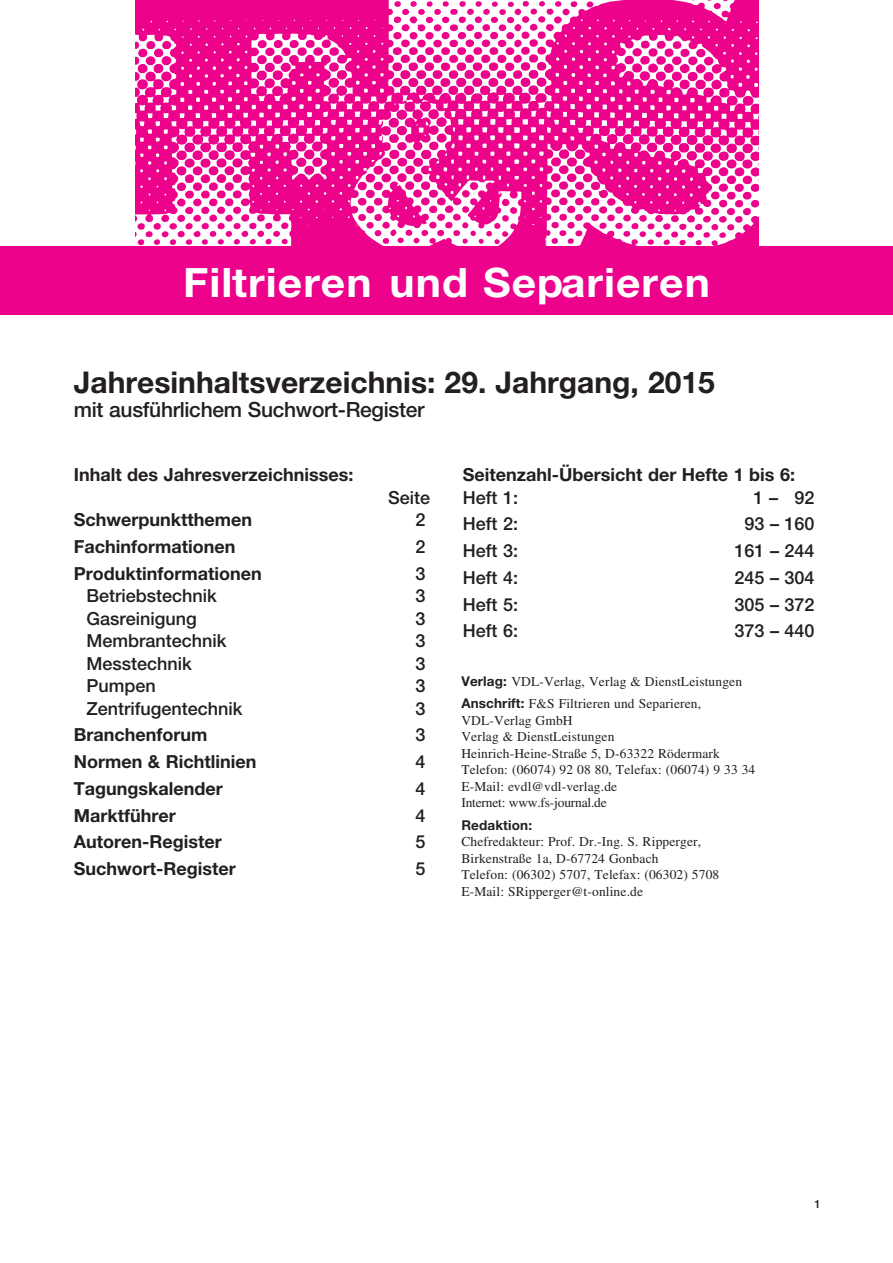
<style>
.page{position:relative;width:893px;height:1263px;background:#fff}
.page>*{position:absolute;margin:0;border:0;box-sizing:border-box;transform-origin:0 0}
.t1{font:700 40.5px "Helvetica Neue LT Std";letter-spacing:.025em;color:#fff;scale:1.05 1}
.t2{font:700 30px "Helvetica Neue LT Std";color:#231f20}
.t3{font:500 21px "Helvetica Neue LT Std";letter-spacing:-.015em;color:#231f20}
.t4{font:700 18px "Helvetica Neue LT Std";color:#231f20}
.t5{font:500 18px "Helvetica Neue LT Std";color:#231f20}
.t6{font:13.5px/16.5px "Times";letter-spacing:.01em;color:#231f20}
.t7{font:700 13.5px "Helvetica Neue LT Std";letter-spacing:.01em;color:#231f20}
.t8{font:500 11.25px "Helvetica Neue LT Std";color:#231f20}
.s1{font-family:"Helvetica Neue LT Std";font-weight:700}
</style>
<div class="page">
<img style="left:135px;top:0;width:624px;height:246px">
<div style="left:0;top:246px;width:893px;height:68px;background:#ed028c"></div>
<h1 class="t1" style="left:183px;top:258px;width:503px">Filtrieren und Separieren</h1>
<h2 class="t2" style="left:74px;top:364px;width:642px">Jahresinhaltsverzeichnis: 29. Jahrgang, 2015</h2>
<h3 class="t3" style="left:74px;top:397px;width:352px">mit ausführlichem Suchwort-Register</h3>
<h3 class="t4" style="left:74px;top:464px;width:281px">Inhalt des Jahresverzeichnisses:</h3>
<h3 class="t5" style="left:388px;top:486px;width:44px">Seite</h3>
<h3 class="t4" style="left:74px;top:509px;width:180px">Schwerpunktthemen</h3>
<h3 class="t5" style="left:415px;top:509px;width:12px">2</h3>
<h3 class="t4" style="left:74px;top:535px;width:163px">Fachinformationen</h3>
<h3 class="t5" style="left:415px;top:536px;width:12px">2</h3>
<h3 class="t4" style="left:74px;top:562px;width:189px">Produktinformationen</h3>
<h3 class="t5" style="left:415px;top:562px;width:12px">3</h3>
<h3 class="t5" style="left:87px;top:585px;width:132px">Betriebstechnik</h3>
<h3 class="t5" style="left:415px;top:585px;width:12px">3</h3>
<h3 class="t5" style="left:87px;top:607px;width:112px">Gasreinigung</h3>
<h3 class="t5" style="left:415px;top:607px;width:12px">3</h3>
<h3 class="t5" style="left:87px;top:630px;width:142px">Membrantechnik</h3>
<h3 class="t5" style="left:415px;top:630px;width:12px">3</h3>
<h3 class="t5" style="left:87px;top:652px;width:107px">Messtechnik</h3>
<h3 class="t5" style="left:415px;top:652px;width:12px">3</h3>
<h3 class="t5" style="left:87px;top:675px;width:71px">Pumpen</h3>
<h3 class="t5" style="left:415px;top:675px;width:12px">3</h3>
<h3 class="t5" style="left:87px;top:697px;width:158px">Zentrifugentechnik</h3>
<h3 class="t5" style="left:415px;top:697px;width:12px">3</h3>
<h3 class="t4" style="left:74px;top:724px;width:135px">Branchenforum</h3>
<h3 class="t5" style="left:415px;top:724px;width:12px">3</h3>
<h3 class="t4" style="left:74px;top:751px;width:184px">Normen &amp; Richtlinien</h3>
<h3 class="t5" style="left:415px;top:751px;width:12px">4</h3>
<h3 class="t4" style="left:74px;top:777px;width:150px">Tagungskalender</h3>
<h3 class="t5" style="left:415px;top:778px;width:12px">4</h3>
<h3 class="t4" style="left:74px;top:804px;width:104px">Marktführer</h3>
<h3 class="t5" style="left:415px;top:804px;width:12px">4</h3>
<h3 class="t4" style="left:74px;top:831px;width:149px">Autoren-Register</h3>
<h3 class="t5" style="left:415px;top:831px;width:12px">5</h3>
<h3 class="t4" style="left:74px;top:858px;width:163px">Suchwort-Register</h3>
<h3 class="t5" style="left:415px;top:858px;width:12px">5</h3>
<h3 class="t4" style="left:463px;top:464px;width:334px">Seitenzahl-Übersicht der Hefte 1 bis 6:</h3>
<h3 class="t5" style="left:463px;top:486px;width:57px">Heft 1:</h3>
<h3 class="t5" style="left:754px;top:486px;width:63px">1 – 92</h3>
<h3 class="t5" style="left:463px;top:513px;width:57px">Heft 2:</h3>
<h3 class="t5" style="left:745px;top:513px;width:72px">93 – 160</h3>
<h3 class="t5" style="left:463px;top:540px;width:57px">Heft 3:</h3>
<h3 class="t5" style="left:734px;top:540px;width:82px">161 – 244</h3>
<h3 class="t5" style="left:463px;top:567px;width:57px">Heft 4:</h3>
<h3 class="t5" style="left:734px;top:567px;width:82px">245 – 304</h3>
<h3 class="t5" style="left:463px;top:593px;width:57px">Heft 5:</h3>
<h3 class="t5" style="left:734px;top:593px;width:82px">305 – 372</h3>
<h3 class="t5" style="left:463px;top:620px;width:57px">Heft 6:</h3>
<h3 class="t5" style="left:734px;top:620px;width:82px">373 – 440</h3>
<p class="t6" style="left:461px;top:670px;width:282px;line-height:22.5px"><span class="s1">Verlag:</span> VDL-Verlag, Verlag &amp; DienstLeistungen<br><span class="s1">Anschrift:</span> F&amp;S Filtrieren und Separieren,</p>
<p class="t6" style="left:461px;top:712px;width:295px">VDL-Verlag GmbH<br>Verlag &amp; DienstLeistungen<br>Heinrich-Heine-Straße 5, D-63322 Rödermark Telefon: (06074) 92 08 80, Telefax: (06074) 9 33 34<br>E-Mail: evdl@vdl-verlag.de<br>Internet: www.fs-journal.de</p>
<p class="t7" style="left:461px;top:817px;width:72px">Redaktion:</p>
<p class="t6" style="left:461px;top:834px;width:259px">Chefredakteur: Prof. Dr.-Ing. S. Ripperger, Birkenstraße 1a, D-67724 Gonbach<br>Telefon: (06302) 5707, Telefax: (06302) 5708<br>E-Mail: SRipperger@t-online.de</p>
<p class="t8" style="left:814px;top:1197px;width:8px">1</p>
</div>
